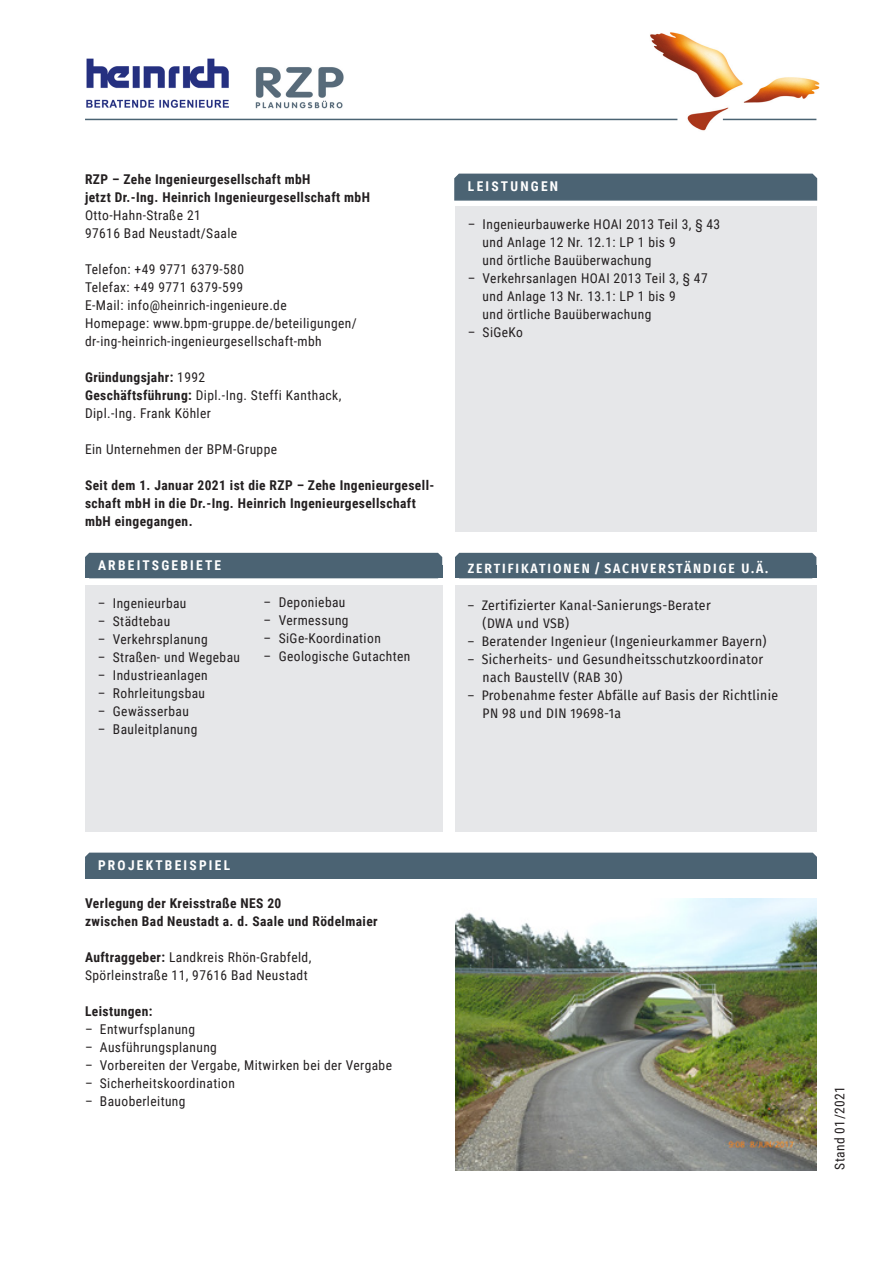
<style>
.page{position:relative;width:893px;height:1263px;background:#fff}
.page>*{position:absolute;margin:0;border:0;box-sizing:border-box;transform-origin:0 0}
.t1{font:13.5px/18px "Roboto Condensed";letter-spacing:.03em;color:#231f20}
.t2{font:700 13.5px/18px "Roboto Condensed";letter-spacing:.03em;color:#231f20}
.t3{font:13.5px/18px "Fira Sans Condensed";letter-spacing:.03em;color:#231f20}
.t4{font:700 13.5px "Roboto Condensed";letter-spacing:.165em;color:#fff}
.t5{font:600 13.5px "Fira Sans Condensed";letter-spacing:.14em;color:#fff}
.s1{font-weight:700}
</style>
<div class="page">
<div style="left:85px;top:853px;width:732px;height:25px;background:#4b6373"></div>
<div style="left:455px;top:206px;width:361px;height:325px;background:#e6e7e9"></div>
<svg style="left:454px;top:173px;width:364px;height:28px;background:#526978"></svg>
<div style="left:455px;top:553px;width:361px;height:25px;background:#4b6373"></div>
<div style="left:455px;top:585px;width:361px;height:246px;background:#e6e7e9"></div>
<div style="left:85px;top:585px;width:357px;height:246px;background:#e6e7e9"></div>
<div style="left:85px;top:553px;width:357px;height:25px;background:#4b6373"></div>
<hr style="left:85px;top:119px;width:592px;height:1px;background:#4b6373">
<img style="left:649px;top:32px;width:171px;height:99px">
<img style="left:455px;top:898px;width:361px;height:272px">
<img style="left:86px;top:58px;width:143px;height:49px">
<img style="left:256px;top:67px;width:88px;height:42px">
<p class="t2" style="left:85px;top:170px;width:286px">RZP – Zehe Ingenieurgesellschaft mbH<br>jetzt Dr.-Ing. Heinrich Ingenieurgesellschaft mbH</p>
<p class="t1" style="left:85px;top:206px;width:154px">Otto-Hahn-Straße 21<br>97616 Bad Neustadt/Saale</p>
<p class="t1" style="left:85px;top:260px;width:273px">Telefon: +49 9771 6379-580<br>Telefax: +49 9771 6379-599<br>E-Mail: info@heinrich-ingenieure.de<br>Homepage: www.bpm-gruppe.de/beteiligungen/ dr-ing-heinrich-ingenieurgesellschaft-mbh</p>
<p class="t1" style="left:85px;top:368px;width:258px"><span class="s1">Gründungsjahr:</span> 1992<br><span class="s1">Geschäftsführung:</span> Dipl.-Ing. Steffi Kanthack,<br>Dipl.-Ing. Frank Köhler</p>
<p class="t1" style="left:85px;top:440px;width:193px">Ein Unternehmen der BPM-Gruppe</p>
<p class="t2" style="left:85px;top:476px;width:351px">Seit dem 1. Januar 2021 ist die RZP – Zehe Ingenieurgesell&shy;schaft mbH in die Dr.-Ing. Heinrich Ingenieurgesellschaft mbH eingegangen.</p>
<p class="t4" style="left:98px;top:556px;width:125px">ARBEITSGEBIETE</p>
<p class="t1" style="left:98px;top:593px;width:90px">– Ingenieurbau</p>
<p class="t1" style="left:98px;top:611px;width:74px">– Städtebau</p>
<p class="t1" style="left:98px;top:629px;width:111px">– Verkehrsplanung</p>
<p class="t1" style="left:98px;top:647px;width:144px">– Straßen- und Wegebau</p>
<p class="t1" style="left:98px;top:665px;width:112px">– Industrieanlagen</p>
<p class="t1" style="left:98px;top:683px;width:109px">– Rohrleitungsbau</p>
<p class="t1" style="left:98px;top:701px;width:93px">– Gewässerbau</p>
<p class="t1" style="left:98px;top:719px;width:101px">– Bauleitplanung</p>
<p class="t1" style="left:264px;top:593px;width:83px">– Deponiebau</p>
<p class="t1" style="left:264px;top:611px;width:86px">– Vermessung</p>
<p class="t1" style="left:264px;top:629px;width:119px">– SiGe-Koordination</p>
<p class="t1" style="left:264px;top:647px;width:148px">– Geologische Gutachten</p>
<p class="t4" style="left:468px;top:177px;width:92px">LEISTUNGEN</p>
<p class="t1" style="left:483px;top:214px;width:239px;text-indent:-15px">– Ingenieurbauwerke HOAI 2013 Teil 3, § 43 und Anlage 12 Nr. 12.1: LP 1 bis 9<br>und örtliche Bauüberwachung</p>
<p class="t1" style="left:483px;top:268px;width:227px;text-indent:-15px">– Verkehrsanlagen HOAI 2013 Teil 3, § 47 und Anlage 13 Nr. 13.1: LP 1 bis 9<br>und örtliche Bauüberwachung</p>
<p class="t1" style="left:468px;top:322px;width:57px">– SiGeKo</p>
<p class="t5" style="left:468px;top:557px;width:302px">ZERTIFIKATIONEN / SACHVERSTÄNDIGE U.Ä.</p>
<p class="t3" style="left:483px;top:596px;width:230px;text-indent:-15px">– Zertifizierter Kanal-Sanierungs-Berater (DWA und VSB)</p>
<p class="t3" style="left:468px;top:632px;width:300px">– Beratender Ingenieur (Ingenieurkammer Bayern)</p>
<p class="t3" style="left:483px;top:650px;width:282px;text-indent:-15px">– Sicherheits- und Gesundheitsschutzkoordinator nach BaustellV (RAB 30)</p>
<p class="t3" style="left:483px;top:686px;width:297px;text-indent:-15px">– Probenahme fester Abfälle auf Basis der Richtlinie<br>PN 98 und DIN 19698-1a</p>
<p class="t4" style="left:98px;top:856px;width:134px">PROJEKTBEISPIEL</p>
<p class="t2" style="left:85px;top:893px;width:294px">Verlegung der Kreisstraße NES 20<br>zwischen Bad Neustadt a. d. Saale und Rödelmaier</p>
<p class="t1" style="left:85px;top:947px;width:228px"><span class="s1">Auftraggeber:</span> Landkreis Rhön-Grabfeld,<br>Spörleinstraße 11, 97616 Bad Neustadt</p>
<p class="t2" style="left:85px;top:1001px;width:69px">Leistungen:</p>
<p class="t1" style="left:85px;top:1019px;width:112px">– Entwurfsplanung</p>
<p class="t1" style="left:85px;top:1037px;width:133px">– Ausführungsplanung</p>
<p class="t1" style="left:85px;top:1055px;width:308px">– Vorbereiten der Vergabe, Mitwirken bei der Vergabe</p>
<p class="t1" style="left:85px;top:1073px;width:151px">– Sicherheitskoordination</p>
<p class="t1" style="left:85px;top:1091px;width:102px">– Bauoberleitung</p>
<p class="t1" style="left:830px;top:1170px;width:85px;rotate:-90deg">Stand 01/2021</p>
</div>
